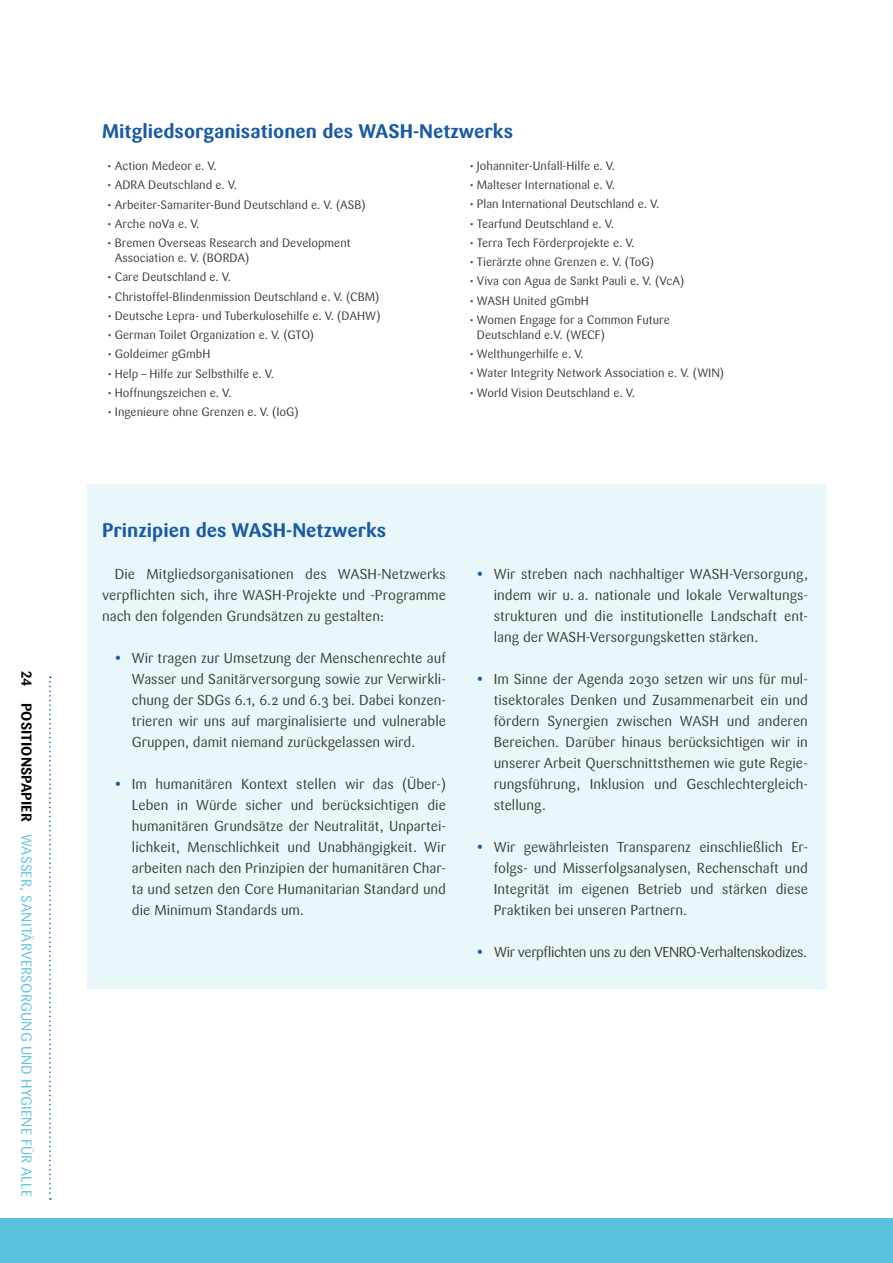
<style>
.page{position:relative;width:893px;height:1263px;background:#fff}
.page>*{position:absolute;margin:0;border:0;box-sizing:border-box;transform-origin:0 0}
.t1{font:700 19.5px "Sari OT";color:#185aa5}
.t2{font:14.25px/21px "Sari OT";color:#383937;text-align:justify}
.t3{font:14.25px "Sari OT";letter-spacing:.01em;color:#59c3dd}
.t4{font:14.25px "Sari OT";letter-spacing:-.03em;color:#383937}
.t5{font:12px/15px "Sari OT";color:#383937}
.s1{font-weight:700;color:#000}
.s2{color:#185aa5}
</style>
<div class="page">
<div style="left:0;top:1218px;width:893px;height:45px;background:#59c3dd"></div>
<svg style="left:49px;top:677px;width:2px;height:523px"></svg>
<div style="left:87px;top:485px;width:740px;height:504px;background:#eaf7fa"></div>
<p class="t3" style="left:36px;top:671px;width:528px;rotate:90deg"><span class="s1">24 POSITIONSPAPIER</span> WASSER, SANITÄRVERSORGUNG UND HYGIENE FÜR ALLE</p>
<h1 class="t1" style="left:102px;top:119px;width:413px">Mitgliedsorganisationen des WASH-Netzwerks</h1>
<p class="t5" style="left:106px;top:158px;width:110px"><span class="s2">•</span> Action Medeor e. V.</p>
<p class="t5" style="left:106px;top:178px;width:131px"><span class="s2">•</span> ADRA Deutschland e. V.</p>
<p class="t5" style="left:106px;top:197px;width:261px"><span class="s2">•</span> Arbeiter-Samariter-Bund Deutschland e. V. (ASB)</p>
<p class="t5" style="left:106px;top:216px;width:93px"><span class="s2">•</span> Arche noVa e. V.</p>
<p class="t5" style="left:115px;top:235px;width:238px;text-indent:-9px"><span class="s2">•</span> Bremen Overseas Research and Development<br>Association e. V. (BORDA)</p>
<p class="t5" style="left:106px;top:270px;width:125px"><span class="s2">•</span> Care Deutschland e. V.</p>
<p class="t5" style="left:106px;top:289px;width:275px"><span class="s2">•</span> Christoffel-Blindenmission Deutschland e. V. (CBM)</p>
<p class="t5" style="left:106px;top:308px;width:276px"><span class="s2">•</span> Deutsche Lepra- und Tuberkulosehilfe e. V. (DAHW)</p>
<p class="t5" style="left:106px;top:327px;width:209px"><span class="s2">•</span> German Toilet Organization e. V. (GTO)</p>
<p class="t5" style="left:106px;top:347px;width:106px"><span class="s2">•</span> Goldeimer gGmbH</p>
<p class="t5" style="left:106px;top:366px;width:167px"><span class="s2">•</span> Help – Hilfe zur Selbsthilfe e. V.</p>
<p class="t5" style="left:106px;top:385px;width:125px"><span class="s2">•</span> Hoffnungszeichen e. V.</p>
<p class="t5" style="left:106px;top:404px;width:194px"><span class="s2">•</span> Ingenieure ohne Grenzen e. V. (IoG)</p>
<p class="t5" style="left:468px;top:158px;width:147px"><span class="s2">•</span> Johanniter-Unfall-Hilfe e. V.</p>
<p class="t5" style="left:468px;top:177px;width:146px"><span class="s2">•</span> Malteser International e. V.</p>
<p class="t5" style="left:468px;top:197px;width:191px"><span class="s2">•</span> Plan International Deutschland e. V.</p>
<p class="t5" style="left:468px;top:216px;width:145px"><span class="s2">•</span> Tearfund Deutschland e. V.</p>
<p class="t5" style="left:468px;top:235px;width:166px"><span class="s2">•</span> Terra Tech Förderprojekte e. V.</p>
<p class="t5" style="left:468px;top:254px;width:187px"><span class="s2">•</span> Tierärzte ohne Grenzen e. V. (ToG)</p>
<p class="t5" style="left:468px;top:274px;width:217px"><span class="s2">•</span> Viva con Agua de Sankt Pauli e. V. (VcA)</p>
<p class="t5" style="left:468px;top:293px;width:122px"><span class="s2">•</span> WASH United gGmbH</p>
<p class="t5" style="left:477px;top:312px;width:194px;text-indent:-9px"><span class="s2">•</span> Women Engage for a Common Future<br>Deutschland e.V. (WECF)</p>
<p class="t5" style="left:468px;top:346px;width:115px"><span class="s2">•</span> Welthungerhilfe e. V.</p>
<p class="t5" style="left:468px;top:366px;width:257px"><span class="s2">•</span> Water Integrity Network Association e. V. (WIN)</p>
<p class="t5" style="left:468px;top:385px;width:166px"><span class="s2">•</span> World Vision Deutschland e. V.</p>
<h1 class="t1" style="left:102px;top:518px;width:286px">Prinzipien des WASH-Netzwerks</h1>
<p class="t2" style="left:102px;top:563px;width:345px;text-indent:13px">Die Mitgliedsorganisationen des WASH-Netzwerks verpflichten sich, ihre WASH-Projekte und -Programme nach den folgenden Grundsätzen zu gestalten:</p>
<p class="t2" style="left:132px;top:647px;width:316px;text-indent:-17px"><span class="s2">•</span> Wir tragen zur Umsetzung der Menschenrechte auf Wasser und Sanitärversorgung sowie zur Verwirkli&shy;chung der SDGs 6.1, 6.2 und 6.3 bei. Dabei konzen&shy;trieren wir uns auf marginalisierte und vulnerable Gruppen, damit niemand zurückgelassen wird.</p>
<p class="t2" style="left:132px;top:774px;width:316px;text-indent:-17px"><span class="s2">•</span> Im humanitären Kontext stellen wir das (Über-)<br>Leben in Würde sicher und berücksichtigen die humanitären Grundsätze der Neutralität, Unpartei&shy;lichkeit, Menschlichkeit und Unabhängigkeit. Wir arbeiten nach den Prinzipien der humanitären Char&shy;ta und setzen den Core Humanitarian Standard und die Minimum Standards um.</p>
<p class="t2" style="left:494px;top:564px;width:316px;text-indent:-17px"><span class="s2">•</span> Wir streben nach nachhaltiger WASH-Versorgung, indem wir u. a. nationale und lokale Verwaltungs&shy;strukturen und die institutionelle Landschaft ent&shy;lang der WASH-Versorgungsketten stärken.</p>
<p class="t2" style="left:494px;top:669px;width:316px;text-indent:-17px"><span class="s2">•</span> Im Sinne der Agenda 2030 setzen wir uns für mul&shy;tisektorales Denken und Zusammenarbeit ein und fördern Synergien zwischen WASH und anderen Bereichen. Darüber hinaus berücksichtigen wir in unserer Arbeit Querschnittsthemen wie gute Regie&shy;rungsführung, Inklusion und Geschlechtergleich&shy;stellung.</p>
<p class="t2" style="left:494px;top:837px;width:316px;text-indent:-17px"><span class="s2">•</span> Wir gewährleisten Transparenz einschließlich Er&shy;folgs- und Misserfolgsanalysen, Rechenschaft und Integrität im eigenen Betrieb und stärken diese Praktiken bei unseren Partnern.</p>
<p class="t4" style="left:477px;top:943px;width:330px"><span class="s2">•</span> Wir verpflichten uns zu den VENRO-Verhaltenskodizes.</p>
</div>
